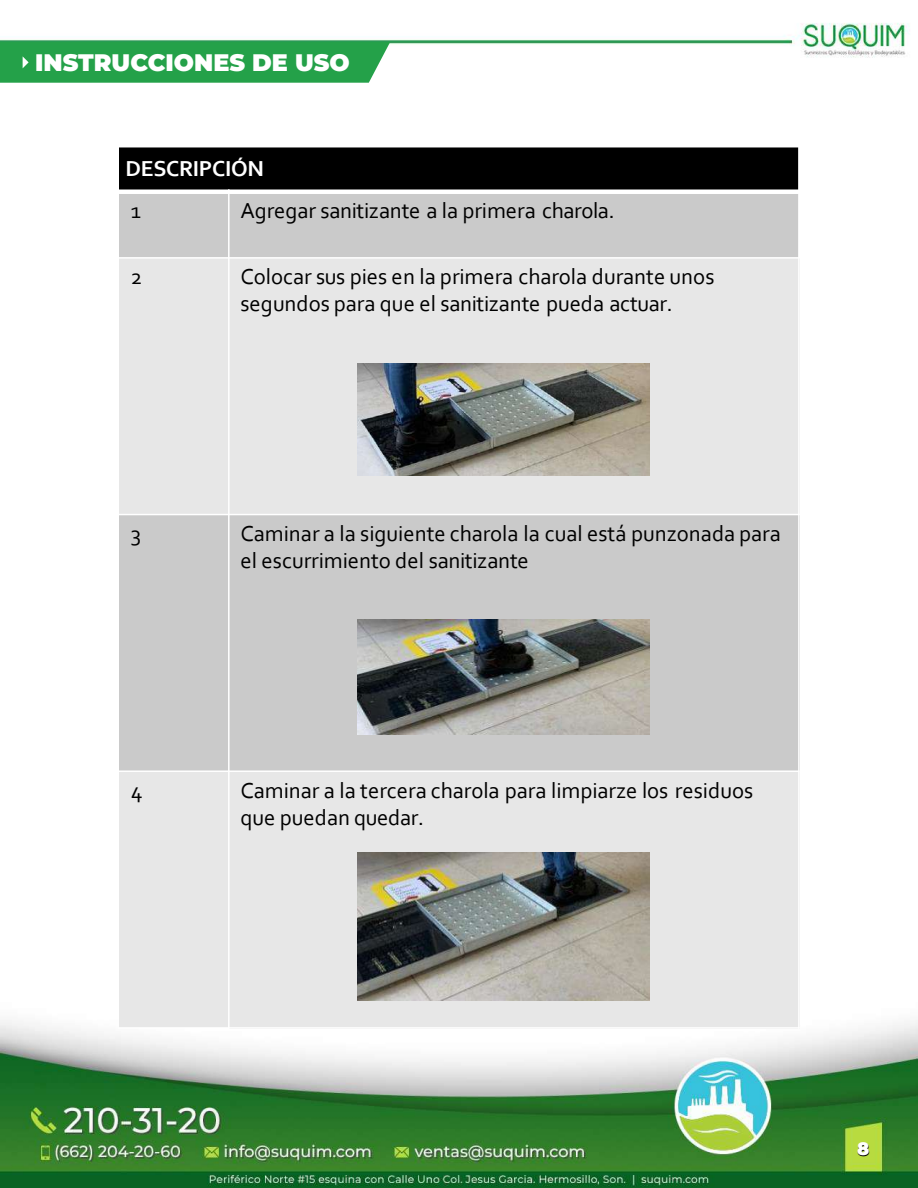
<style>
.page{position:relative;width:918px;height:1188px;background:#fff}
.page>*{position:absolute;margin:0;border:0;box-sizing:border-box;transform-origin:0 0}
.t1{font:900 23.85px "Montserrat";color:#fff}
.t2{font:22.8px "Corbel";letter-spacing:-.005em;color:#000}
.t3{font:22.65px/27.3px "Corbel";letter-spacing:-.005em;color:#000}
.t4{font:700 22.65px "Corbel";letter-spacing:-.015em;color:#fff}
.t5{font:900 18px "Montserrat";color:#000}
</style>
<div class="page">
<img style="left:0;top:23px;width:918px;height:1165px">
<div style="left:0;top:42px;width:390px;height:41px;background:#24a149"></div>
<div style="left:230px;top:259px;width:570px;height:256px;background:#e7e7e7"></div>
<div style="left:230px;top:515px;width:570px;height:257px;background:#cacaca"></div>
<div style="left:230px;top:772px;width:570px;height:257px;background:#e7e7e7"></div>
<div style="left:119px;top:147px;width:680px;height:45px;background:#000"></div>
<div style="left:119px;top:192px;width:110px;height:66px;background:#cacaca"></div>
<div style="left:229px;top:192px;width:570px;height:66px;background:#cacaca"></div>
<div style="left:119px;top:258px;width:110px;height:257px;background:#e7e7e7"></div>
<div style="left:119px;top:515px;width:110px;height:256px;background:#cacaca"></div>
<div style="left:119px;top:771px;width:110px;height:257px;background:#e7e7e7"></div>
<hr style="left:228px;top:189px;width:2px;height:840px;background:#fff">
<div style="left:118px;top:189px;width:682px;height:5px;background:#fff"></div>
<hr style="left:118px;top:257px;width:682px;height:2px;background:#fff">
<hr style="left:118px;top:514px;width:682px;height:1px;background:#fff">
<hr style="left:118px;top:770px;width:682px;height:2px;background:#fff">
<hr style="left:798px;top:146px;width:2px;height:883px;background:#fff">
<hr style="left:118px;top:146px;width:682px;height:1px;background:#fff">
<hr style="left:118px;top:1027px;width:682px;height:2px;background:#fff">
<img style="left:358px;top:363px;width:291px;height:112px">
<img style="left:358px;top:620px;width:292px;height:114px">
<img style="left:358px;top:853px;width:292px;height:147px">
<p class="t1" style="left:35px;top:45px;width:316px">INSTRUCCIONES DE USO</p>
<p class="t4" style="left:126px;top:154px;width:140px">DESCRIPCIÓN</p>
<p class="t3" style="left:131px;top:196px;width:12px">1</p>
<p class="t3" style="left:241px;top:196px;width:376px">Agregar sanitizante a la primera charola.</p>
<p class="t3" style="left:131px;top:262px;width:13px">2</p>
<p class="t3" style="left:241px;top:262px;width:475px">Colocar sus pies en la primera charola durante unos segundos para que el sanitizante pueda actuar.</p>
<p class="t3" style="left:131px;top:519px;width:12px">3</p>
<p class="t3" style="left:241px;top:519px;width:542px">Caminar a la siguiente charola la cual está punzonada para</p>
<p class="t2" style="left:241px;top:546px;width:290px">el escurrimiento del sanitizante</p>
<p class="t3" style="left:131px;top:776px;width:13px">4</p>
<p class="t3" style="left:241px;top:776px;width:514px">Caminar a la tercera charola para limpiarze los residuos que puedan quedar.</p>
<p class="t5" style="left:858px;top:1136px;width:14px">8</p>
</div>
